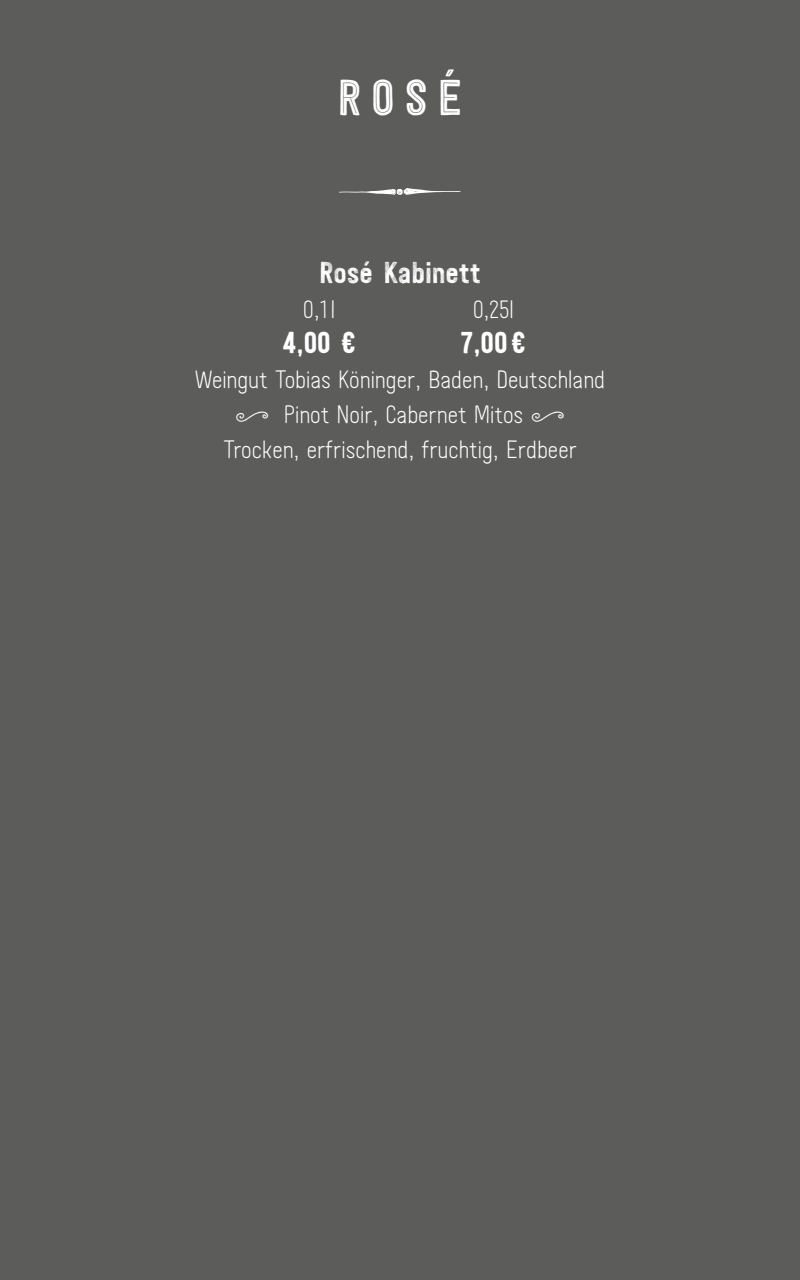
<style>
.page{position:relative;width:800px;height:1280px;background:#5c5c5b}
.page>*{position:absolute;margin:0;border:0;box-sizing:border-box;transform-origin:0 0}
.t1{font:60px "Festivo LC Extras";color:#fff}
.t2{font:50px "Festivo LC Inline";color:#fff}
.t3{font:30px "Festivo LC Mini";color:#fff}
.t4{font:30px "Festivo LC Wood";color:#fff}
.t5{font:30px "Festivo LC Basic";color:#fff}
</style>
<div class="page">
<p class="t2" style="left:338px;top:67px;width:126px">ROSÉ</p>
<p class="t1" style="left:337px;top:155px;width:128px">4</p>
<p class="t4" style="left:319px;top:254px;width:163px">Rosé Kabinett</p>
<p class="t3" style="left:303px;top:295px;width:33px">0,1 l</p>
<p class="t3" style="left:473px;top:295px;width:42px">0,25l</p>
<p class="t5" style="left:283px;top:324px;width:75px">4,00 €</p>
<p class="t5" style="left:461px;top:324px;width:67px">7,00 €</p>
<p class="t3" style="left:195px;top:365px;width:412px">Weingut Tobias Köninger, Baden, Deutschland</p>
<p class="t3" style="left:235px;top:400px;width:331px">v Pinot Noir, Cabernet Mitos v</p>
<p class="t3" style="left:223px;top:435px;width:355px">Trocken, erfrischend, fruchtig, Erdbeer</p>
</div>
